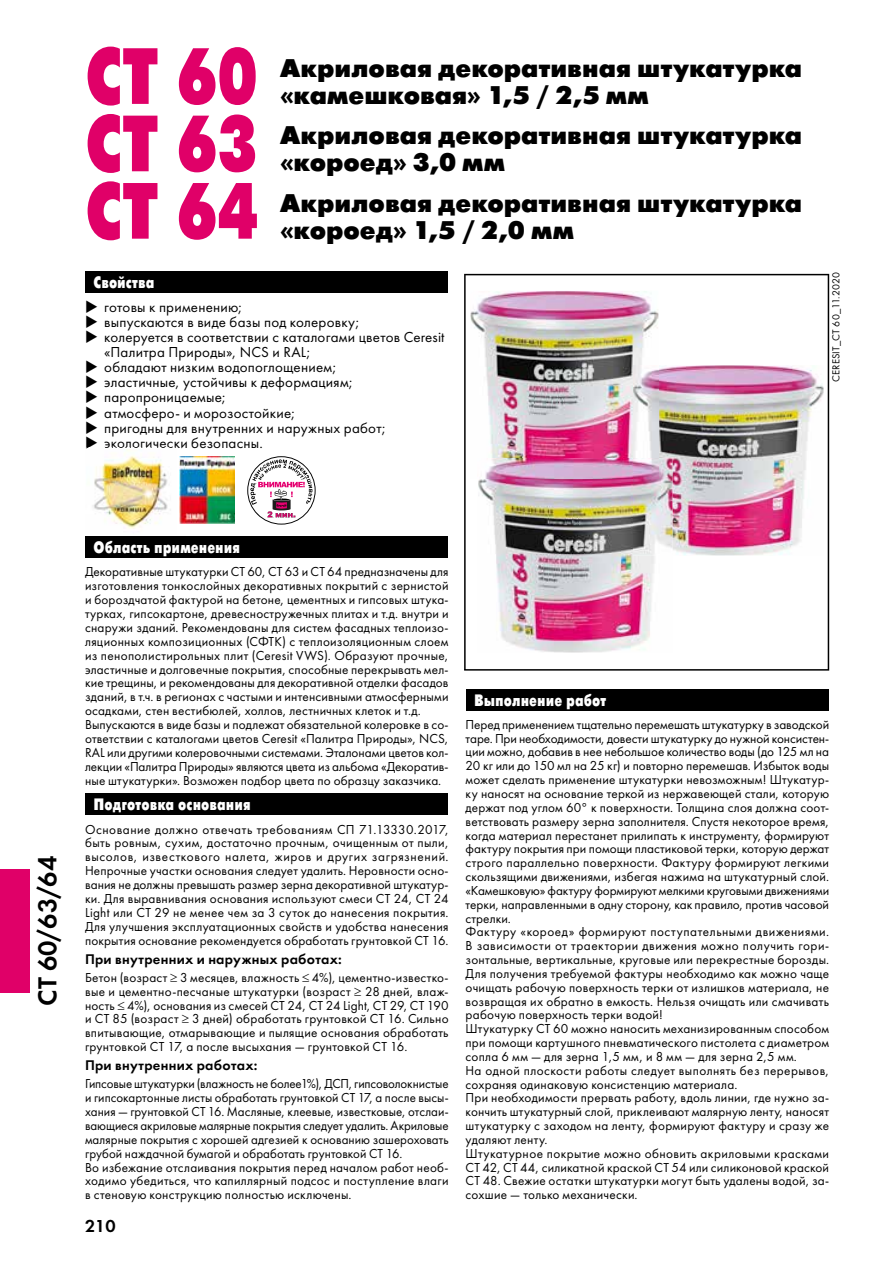
<style>
.page{position:relative;width:893px;height:1263px;background:#fff}
.page>*{position:absolute;margin:0;border:0;box-sizing:border-box;transform-origin:0 0}
.t1{font:79.5px "Futura Futuris Cond Extra Bold C";color:#e00068}
.t2{font:27px "Futura Demi C";color:#000}
.t3{font:25.5px/27px "Futura Futuris Black C";color:#000}
.t4{font:18px "Futura Demi C";color:#000}
.t5{font:16.5px "Futura Futuris Cond Extra Bold C";color:#fff}
.t6{font:15px/15.1px "Futura Book C";letter-spacing:.015em;color:#000}
.t7{font:14.55px "Futura Demi C";letter-spacing:.02em;color:#000}
.t8{font:13.5px/13.8px "Futura Book C";letter-spacing:.015em;color:#000}
.t9{font:13.5px/14px "Futura Book C";letter-spacing:.015em;color:#000;scale:.96 1}
.t10{font:10.5px "Futura Book C";color:#000}
</style>
<div class="page">
<div style="left:85px;top:271px;width:363px;height:22px;background:#000"></div>
<div style="left:85px;top:536px;width:363px;height:22px;background:#000"></div>
<div style="left:85px;top:793px;width:363px;height:22px;background:#000"></div>
<div style="left:466px;top:689px;width:362px;height:22px;background:#000"></div>
<svg style="left:464px;top:274px;width:365px;height:397px"></svg>
<div style="left:0;top:869px;width:30px;height:124px;background:#e00068"></div>
<img style="left:470px;top:291px;width:188px;height:187px">
<img style="left:658px;top:365px;width:166px;height:190px">
<img style="left:633px;top:365px;width:25px;height:93px">
<img style="left:478px;top:478px;width:194px;height:175px">
<img style="left:478px;top:458px;width:155px;height:20px">
<img style="left:633px;top:458px;width:39px;height:97px">
<img style="left:93px;top:449px;width:75px;height:80px">
<svg style="left:247px;top:456px;width:69px;height:69px"></svg>
<img style="left:180px;top:456px;width:54px;height:67px">
<h1 class="t1" style="left:85px;top:33px;width:175px">CT 60</h1>
<h1 class="t1" style="left:85px;top:101px;width:175px">CT 63</h1>
<h1 class="t1" style="left:85px;top:168px;width:175px">CT 64</h1>
<h3 class="t3" style="left:280px;top:55px;width:524px">Акриловая декоративная штукатурка «камешковая» 1,5 / 2,5 мм</h3>
<h3 class="t3" style="left:280px;top:122px;width:524px">Акриловая декоративная штукатурка «короед» 3,0 мм</h3>
<h3 class="t3" style="left:280px;top:190px;width:524px">Акриловая декоративная штукатурка «короед» 1,5 / 2,0 мм</h3>
<p class="t5" style="left:94px;top:273px;width:62px">Свойства</p>
<p class="t6" style="left:104px;top:300px;width:342px">готовы к применению;<br>выпускаются в виде базы под колеровку;<br>колеруется в соответствии с каталогами цветов Ceresit «Палитра Природы», NCS и RAL;<br>обладают низким водопоглощением;<br>эластичные, устойчивы к деформациям; паропроницаемые;<br>атмосферо- и морозостойкие;<br>пригодны для внутренних и наружных работ; экологически безопасны.</p>
<p class="t10" style="left:830px;top:382px;width:112px;rotate:-90deg">CERESIT_CT 60_11.2020</p>
<h2 class="t2" style="left:32px;top:1006px;width:152px;rotate:-90deg">CT 60/63/64</h2>
<p class="t5" style="left:94px;top:538px;width:148px">Область применения</p>
<p class="t8" style="left:85px;top:565px;width:365px">Декоративные штукатурки CT 60, CT 63 и CT 64 предназначены для изготовления тонкослойных декоративных покрытий с зернистой и бороздчатой фактурой на бетоне, цементных и гипсовых штука&shy;турках, гипсокартоне, древесностружечных плитах и т.д. внутри и снаружи зданий. Рекомендованы для систем фасадных теплоизо&shy;ляционных композиционных (СФТК) с теплоизоляционным слоем из пенополистирольных плит (Ceresit VWS). Образуют прочные, эластичные и долговечные покрытия, способные перекрывать мел&shy;кие трещины, и рекомендованы для декоративной отделки фасадов зданий, в т.ч. в регионах с частыми и интенсивными атмосферными осадками, стен вестибюлей, холлов, лестничных клеток и т.д.<br>Выпускаются в виде базы и подлежат обязательной колеровке в со&shy;ответствии с каталогами цветов Ceresit «Палитра Природы», NCS, RAL или другими колеровочными системами. Эталонами цветов кол&shy;лекции «Палитра Природы» являются цвета из альбома «Декоратив&shy;ные штукатурки». Возможен подбор цвета по образцу заказчика.</p>
<p class="t5" style="left:94px;top:796px;width:159px">Подготовка основания</p>
<p class="t8" style="left:85px;top:822px;width:365px;text-align:justify">Основание должно отвечать требованиям СП 71.13330.2017, быть ровным, сухим, достаточно прочным, очищенным от пыли, высолов, известкового налета, жиров и других загрязнений.<br>Непрочные участки основания следует удалить. Неровности осно&shy;вания не должны превышать размер зерна декоративной штукатур&shy;ки. Для выравнивания основания используют смеси CT 24, СТ 24<br>Light или CT 29 не менее чем за 3 суток до нанесения покрытия.<br>Для улучшения эксплуатационных свойств и удобства нанесения покрытия основание рекомендуется обработать грунтовкой CT 16.</p>
<p class="t7" style="left:85px;top:950px;width:258px">При внутренних и наружных работах:</p>
<p class="t8" style="left:85px;top:970px;width:365px;text-align:justify">Бетон (возраст ≥ 3 месяцев, влажность ≤ 4%), цементно-известко&shy;вые и цементно-песчаные штукатурки (возраст ≥ 28 дней, влаж&shy;ность ≤ 4%), основания из смесей CT 24, СТ 24 Light, CT 29, CT 190 и CT 85 (возраст ≥ 3 дней) обработать грунтовкой CT 16. Сильно впитывающие, отмарывающие и пылящие основания обработать грунтовкой CT 17, а после высыхания — грунтовкой СТ 16.</p>
<p class="t7" style="left:85px;top:1057px;width:174px">При внутренних работах:</p>
<p class="t9" style="left:85px;top:1077px;width:380px">Гипсовые штукатурки (влажность не более1%), ДСП, гипсоволокнистые и гипсокартонные листы обработать грунтовкой CT 17, а после высы&shy;хания — грунтовкой СТ 16. Масляные, клеевые, известковые, отслаи&shy;вающиеся акриловые малярные покрытия следует удалить. Акриловые малярные покрытия с хорошей адгезией к основанию зашероховать грубой наждачной бумагой и обработать грунтовкой CT 16.<br>Во избежание отслаивания покрытия перед началом работ необ&shy;ходимо убедиться, что капиллярный подсос и поступление влаги в стеновую конструкцию полностью исключены.</p>
<h3 class="t4" style="left:85px;top:1215px;width:32px">210</h3>
<p class="t5" style="left:474px;top:691px;width:134px">Выполнение работ</p>
<p class="t8" style="left:465px;top:718px;width:365px">Перед применением тщательно перемешать штукатурку в заводской таре. При необходимости, довести штукатурку до нужной консистен&shy;ции можно, добавив в нее небольшое количество воды (до 125 мл на 20 кг или до 150 мл на 25 кг) и повторно перемешав. Избыток воды может сделать применение штукатурки невозможным! Штукатур&shy;ку наносят на основание теркой из нержавеющей стали, которую держат под углом 60° к поверхности. Толщина слоя должна соот&shy;ветствовать размеру зерна заполнителя. Спустя некоторое время, когда материал перестанет прилипать к инструменту, формируют фактуру покрытия при помощи пластиковой терки, которую держат строго параллельно поверхности. Фактуру формируют легкими скользящими движениями, избегая нажима на штукатурный слой. «Камешковую» фактуру формируют мелкими круговыми движениями терки, направленными в одну сторону, как правило, против часовой стрелки.<br>Фактуру «короед» формируют поступательными движениями.<br>В зависимости от траектории движения можно получить гори&shy;зонтальные, вертикальные, круговые или перекрестные борозды.<br>Для получения требуемой фактуры необходимо как можно чаще очищать рабочую поверхность терки от излишков материала, не возвращая их обратно в емкость. Нельзя очищать или смачивать рабочую поверхность терки водой!<br>Штукатурку CT 60 можно наносить механизированным способом при помощи картушного пневматического пистолета с диаметром сопла 6 мм — для зерна 1,5 мм, и 8 мм — для зерна 2,5 мм.<br>На одной плоскости работы следует выполнять без перерывов, сохраняя одинаковую консистенцию материала.<br>При необходимости прервать работу, вдоль линии, где нужно за&shy;кончить штукатурный слой, приклеивают малярную ленту, наносят штукатурку с заходом на ленту, формируют фактуру и сразу же удаляют ленту.<br>Штукатурное покрытие можно обновить акриловыми красками CT 42, CT 44, силикатной краской СТ 54 или силиконовой краской CT 48. Свежие остатки штукатурки могут быть удалены водой, за&shy;сохшие — только механически.</p>
</div>
